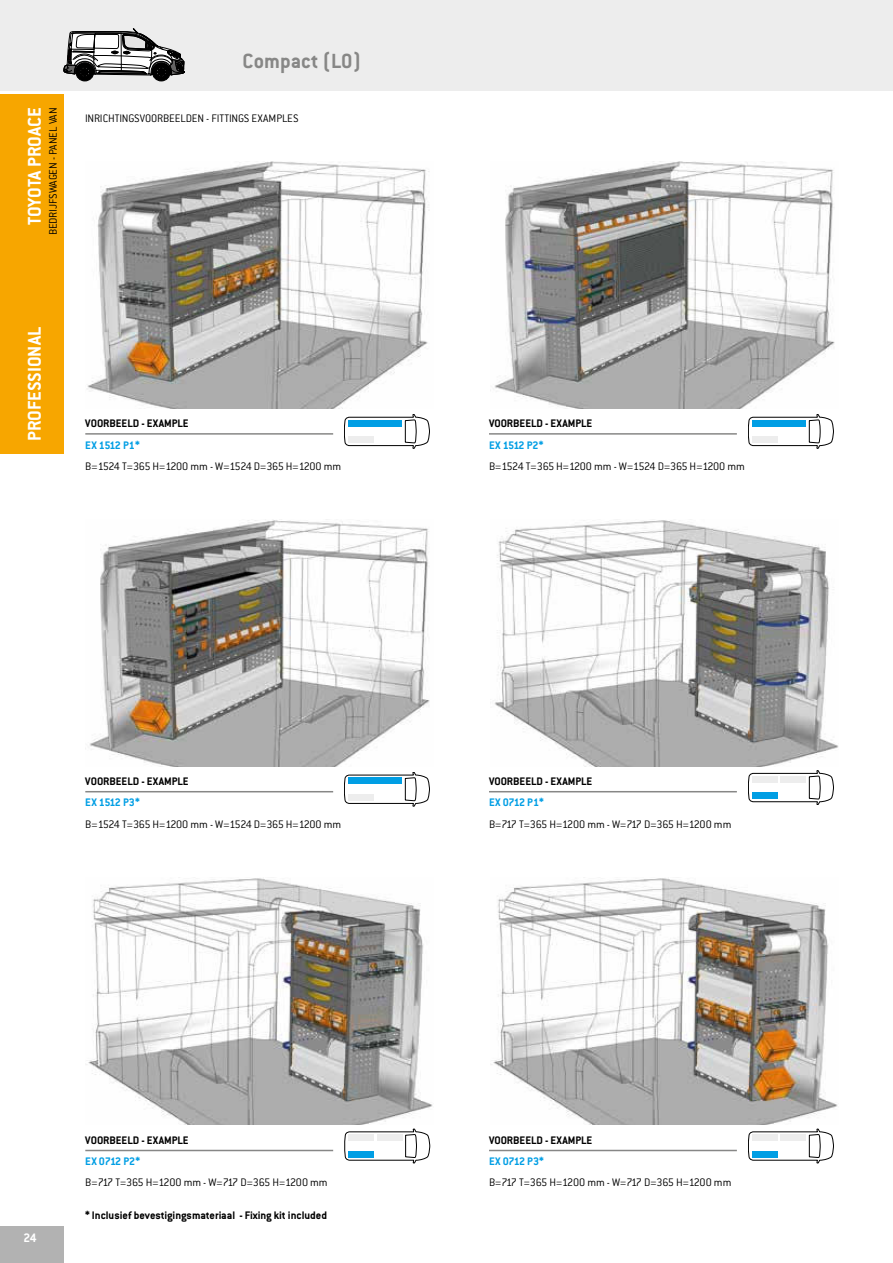
<style>
.page{position:relative;width:893px;height:1263px;background:#fff}
.page>*{position:absolute;margin:0;border:0;box-sizing:border-box;transform-origin:0 0}
.t1{font:700 22.5px "Conduit ITC Pro";color:#878786}
.t2{font:700 20.25px "Conduit ITC Pro";color:#fff}
.t3{font:700 13.5px "Conduit ITC Pro";color:#fff}
.t4{font:300 12px "Conduit ITC Pro";letter-spacing:-.025em;color:#000}
.t5{font:700 12px "Conduit ITC Pro";color:#000}
.t6{font:300 12px "Conduit ITC Pro";letter-spacing:-.045em;color:#000}
.t7{font:700 12px "Conduit ITC Pro";letter-spacing:-.04em;color:#009ee4}
.t8{font:300 12px "Conduit ITC Pro";letter-spacing:-.005em;color:#000}
</style>
<div class="page">
<div style="left:0;top:0;width:893px;height:90px;background:#ededed"></div>
<div style="left:0;top:1226px;width:64px;height:37px;background:#b2b2b2"></div>
<div style="left:0;top:95px;width:64px;height:359px;background:#f7a600"></div>
<img style="left:86px;top:878px;width:347px;height:246px">
<img style="left:85px;top:520px;width:345px;height:246px">
<img style="left:87px;top:162px;width:343px;height:246px">
<img style="left:491px;top:878px;width:347px;height:246px">
<img style="left:494px;top:520px;width:345px;height:246px">
<img style="left:490px;top:162px;width:345px;height:246px">
<svg style="left:344px;top:414px;width:86px;height:35px"></svg>
<div style="left:348px;top:420px;width:54px;height:6px;background:#009ee4"></div>
<div style="left:348px;top:437px;width:26px;height:6px;background:#ededed"></div>
<svg style="left:344px;top:772px;width:86px;height:34px"></svg>
<div style="left:348px;top:778px;width:54px;height:6px;background:#009ee4"></div>
<div style="left:348px;top:794px;width:26px;height:7px;background:#ededed"></div>
<svg style="left:748px;top:414px;width:86px;height:35px"></svg>
<div style="left:752px;top:420px;width:54px;height:6px;background:#009ee4"></div>
<div style="left:752px;top:437px;width:26px;height:6px;background:#ededed"></div>
<svg style="left:748px;top:1129px;width:86px;height:34px"></svg>
<div style="left:780px;top:1134px;width:26px;height:7px;background:#ededed"></div>
<div style="left:752px;top:1134px;width:26px;height:7px;background:#ededed"></div>
<div style="left:752px;top:1151px;width:26px;height:6px;background:#009ee4"></div>
<svg style="left:344px;top:1129px;width:86px;height:34px"></svg>
<div style="left:377px;top:1134px;width:25px;height:7px;background:#ededed"></div>
<div style="left:349px;top:1134px;width:25px;height:7px;background:#ededed"></div>
<div style="left:349px;top:1151px;width:25px;height:6px;background:#009ee4"></div>
<svg style="left:748px;top:770px;width:86px;height:35px"></svg>
<div style="left:780px;top:776px;width:26px;height:6px;background:#ededed"></div>
<div style="left:752px;top:776px;width:26px;height:6px;background:#ededed"></div>
<div style="left:752px;top:793px;width:26px;height:6px;background:#009ee4"></div>
<div style="left:76px;top:63px;width:18px;height:18px;background:#000;border-radius:50%"></div>
<div style="left:76px;top:63px;width:18px;height:18px;border:1px solid #000;border-radius:50%"></div>
<div style="left:77px;top:64px;width:16px;height:16px;border:1px solid #000;border-radius:50%"></div>
<div style="left:79px;top:66px;width:11px;height:12px;border:1px solid #000;border-radius:50%"></div>
<div style="left:152px;top:63px;width:18px;height:18px;background:#000;border-radius:50%"></div>
<div style="left:152px;top:63px;width:18px;height:18px;border:1px solid #000;border-radius:50%"></div>
<div style="left:153px;top:64px;width:16px;height:16px;border:1px solid #000;border-radius:50%"></div>
<div style="left:156px;top:66px;width:11px;height:12px;border:1px solid #000;border-radius:50%"></div>
<svg style="left:64px;top:29px;width:121px;height:48px"></svg>
<hr style="left:489px;top:433px;width:248px;height:2px;background:#878786">
<hr style="left:489px;top:791px;width:248px;height:1px;background:#878786">
<hr style="left:489px;top:1150px;width:248px;height:1px;background:#878786">
<hr style="left:85px;top:433px;width:248px;height:2px;background:#878786">
<hr style="left:85px;top:791px;width:248px;height:1px;background:#878786">
<hr style="left:85px;top:1150px;width:248px;height:1px;background:#878786">
<h1 class="t1" style="left:243px;top:52px;width:120px">Compact (L0)</h1>
<h2 class="t2" style="left:26px;top:225px;width:119px;rotate:-90deg">TOYOTA PROACE</h2>
<p class="t8" style="left:48px;top:235px;width:129px;rotate:-90deg">BEDRIJFSWAGEN - PANEL VAN</p>
<p class="t4" style="left:85px;top:114px;width:215px">INRICHTINGSVOORBEELDEN - FITTINGS EXAMPLES</p>
<h2 class="t2" style="left:26px;top:441px;width:116px;rotate:-90deg">PROFESSIONAL</h2>
<p class="t5" style="left:85px;top:419px;width:105px">VOORBEELD - EXAMPLE</p>
<p class="t7" style="left:85px;top:440px;width:56px">EX 1512 P1*</p>
<p class="t4" style="left:85px;top:461px;width:257px">B=1524 T=365 H=1200 mm - W=1524 D=365 H=1200 mm</p>
<p class="t5" style="left:85px;top:776px;width:105px">VOORBEELD - EXAMPLE</p>
<p class="t7" style="left:85px;top:798px;width:56px">EX 1512 P3*</p>
<p class="t4" style="left:85px;top:819px;width:257px">B=1524 T=365 H=1200 mm - W=1524 D=365 H=1200 mm</p>
<p class="t3" style="left:23px;top:1232px;width:15px">24</p>
<p class="t5" style="left:85px;top:1135px;width:105px">VOORBEELD - EXAMPLE</p>
<p class="t7" style="left:85px;top:1156px;width:56px">EX 0712 P2*</p>
<p class="t6" style="left:85px;top:1178px;width:244px">B=717 T=365 H=1200 mm - W=717 D=365 H=1200 mm</p>
<p class="t5" style="left:85px;top:1211px;width:244px">* Inclusief bevestigingsmateriaal - Fixing kit included</p>
<p class="t5" style="left:489px;top:419px;width:105px">VOORBEELD - EXAMPLE</p>
<p class="t7" style="left:489px;top:440px;width:56px">EX 1512 P2*</p>
<p class="t4" style="left:489px;top:461px;width:257px">B=1524 T=365 H=1200 mm - W=1524 D=365 H=1200 mm</p>
<p class="t5" style="left:489px;top:776px;width:105px">VOORBEELD - EXAMPLE</p>
<p class="t7" style="left:489px;top:798px;width:56px">EX 0712 P1*</p>
<p class="t6" style="left:489px;top:819px;width:244px">B=717 T=365 H=1200 mm - W=717 D=365 H=1200 mm</p>
<p class="t5" style="left:489px;top:1135px;width:105px">VOORBEELD - EXAMPLE</p>
<p class="t7" style="left:489px;top:1156px;width:56px">EX 0712 P3*</p>
<p class="t6" style="left:489px;top:1178px;width:244px">B=717 T=365 H=1200 mm - W=717 D=365 H=1200 mm</p>
</div>
